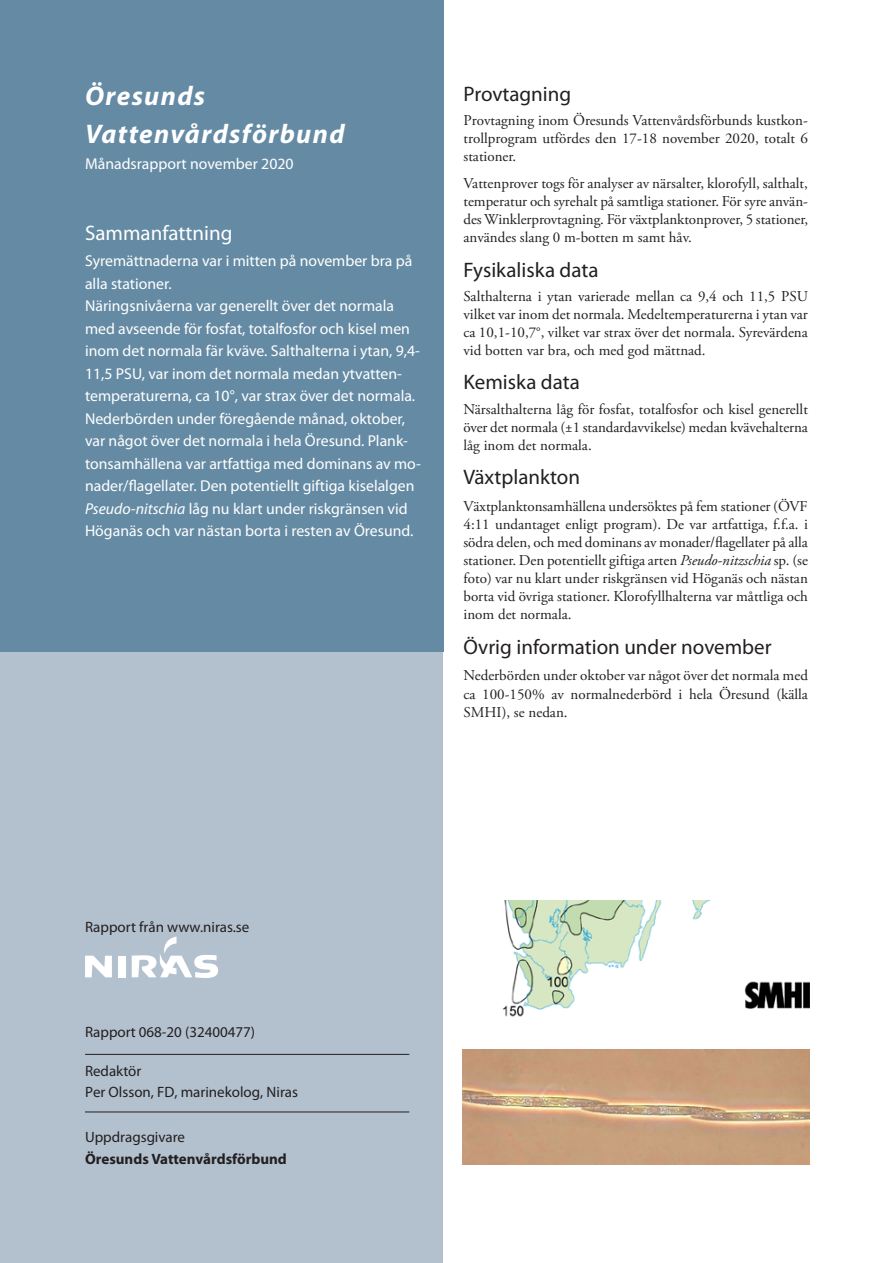
<style>
.page{position:relative;width:893px;height:1263px;background:#fff}
.page>*{position:absolute;margin:0;border:0;box-sizing:border-box;transform-origin:0 0}
.t1{font:italic 700 27px "Myriad Pro";letter-spacing:.05em;color:#fff}
.Body_Text{font:21px "Myriad Pro";color:#231f20}
.Mellanrubrik{font:21px "Myriad Pro";color:#231f20}
.t2{font:21px "Myriad Pro";color:#fff}
.t3{font:15.75px/22.5px "Myriad Pro";color:#fff}
.Body_Text-2{font:15px/18px "Adobe Garamond Pro";color:#231f20;text-align:justify}
.Body_Text-3{font:15px "Myriad Pro";color:#231f20}
.Mellanrubrik-2{font:700 15px "Myriad Pro";color:#231f20}
.s1{font-style:italic}
</style>
<div class="page">
<div style="left:0;top:538px;width:443px;height:725px;background:#b3c1ce"></div>
<div style="left:0;top:0;width:443px;height:652px;background:#658ba4"></div>
<hr style="left:85px;top:1054px;width:324px;height:1px;background:#231f20">
<hr style="left:85px;top:1112px;width:324px;height:1px;background:#231f20">
<img style="left:502px;top:900px;width:307px;height:117px">
<svg style="left:85px;top:956px;width:27px;height:21px"></svg>
<div style="left:118px;top:956px;width:7px;height:21px;background:#fff"></div>
<svg style="left:132px;top:936px;width:86px;height:42px"></svg>
<img style="left:462px;top:1049px;width:347px;height:115px">
<p class="t1" style="left:85px;top:79px;width:121px">Öresunds</p>
<p class="t1" style="left:85px;top:116px;width:261px">Vattenvårdsförbund</p>
<p class="t3" style="left:85px;top:153px;width:210px">Månadsrapport november 2020</p>
<p class="t2" style="left:85px;top:220px;width:149px">Sammanfattning</p>
<p class="t3" style="left:85px;top:249px;width:329px">Syremättnaderna var i mitten på november bra på alla stationer.</p>
<p class="t3" style="left:85px;top:294px;width:337px">Näringsnivåerna var generellt över det normala med avseende för fosfat, totalfosfor och kisel men inom det normala fär kväve. Salthalterna i ytan, 9,4- 11,5 PSU, var inom det normala medan ytvatten&shy;temperaturerna, ca 10°, var strax över det normala.<br>Nederbörden under föregående månad, oktober, var något över det normala i hela Öresund. Plank&shy;tonsamhällena var artfattiga med dominans av mo&shy;nader/flagellater. Den potentiellt giftiga kiselalgen <span class="s1">Pseudo-nitschia</span> låg nu klart under riskgränsen vid Höganäs och var nästan borta i resten av Öresund.</p>
<p class="Mellanrubrik" style="left:463px;top:81px;width:109px">Provtagning</p>
<p class="Body_Text-2" style="left:463px;top:112px;width:346px">Provtagning inom Öresunds Vattenvårdsförbunds kustkon&shy;trollprogram utfördes den 17-18 november 2020, totalt 6 stationer.</p>
<p class="Body_Text-2" style="left:463px;top:175px;width:346px">Vattenprover togs för analyser av närsalter, klorofyll, salthalt, temperatur och syrehalt på samtliga stationer. För syre använ&shy;des Winklerprovtagning. För växtplanktonprover, 5 stationer, användes slang 0 m-botten m samt håv.</p>
<p class="Mellanrubrik" style="left:463px;top:257px;width:137px">Fysikaliska data</p>
<p class="Body_Text-2" style="left:463px;top:288px;width:346px">Salthalterna i ytan varierade mellan ca 9,4 och 11,5 PSU vilket var inom det normala. Medeltemperaturerna i ytan var ca 10,1-10,7°, vilket var strax över det normala. Syrevärdena vid botten var bra, och med god mättnad.</p>
<p class="Mellanrubrik" style="left:463px;top:369px;width:118px">Kemiska data</p>
<p class="Body_Text-2" style="left:463px;top:400px;width:346px">Närsalthalterna låg för fosfat, totalfosfor och kisel generellt över det normala (±1 standardavvikelse) medan kvävehalterna låg inom det normala.</p>
<p class="Body_Text" style="left:463px;top:464px;width:118px">Växtplankton</p>
<p class="Body_Text-2" style="left:463px;top:498px;width:346px">Växtplanktonsamhällena undersöktes på fem stationer (ÖVF 4:11 undantaget enligt program). De var artfattiga, f.f.a. i södra delen, och med dominans av monader/flagellater på alla stationer. Den potentiellt giftiga arten <span class="s1">Pseudo-nitzschia</span> sp. (se foto) var nu klart under riskgränsen vid Höganäs och nästan borta vid övriga stationer. Klorofyllhalterna var måttliga och inom det normala.</p>
<p class="Body_Text" style="left:463px;top:633px;width:310px">Övrig information under november</p>
<p class="Body_Text-2" style="left:463px;top:667px;width:346px">Nederbörden under oktober var något över det normala med ca 100-150% av normalnederbörd i hela Öresund (källa SMHI), se nedan.</p>
<p class="Body_Text-3" style="left:85px;top:917px;width:166px">Rapport från www.niras.se</p>
<p class="Body_Text-3" style="left:85px;top:1022px;width:172px">Rapport 068-20 (32400477)</p>
<p class="Body_Text-3" style="left:85px;top:1061px;width:58px">Redaktör</p>
<p class="Body_Text-3" style="left:85px;top:1082px;width:214px">Per Olsson, FD, marinekolog, Niras</p>
<p class="Body_Text-3" style="left:85px;top:1127px;width:102px">Uppdragsgivare</p>
<p class="Mellanrubrik-2" style="left:85px;top:1149px;width:203px">Öresunds Vattenvårdsförbund</p>
</div>
